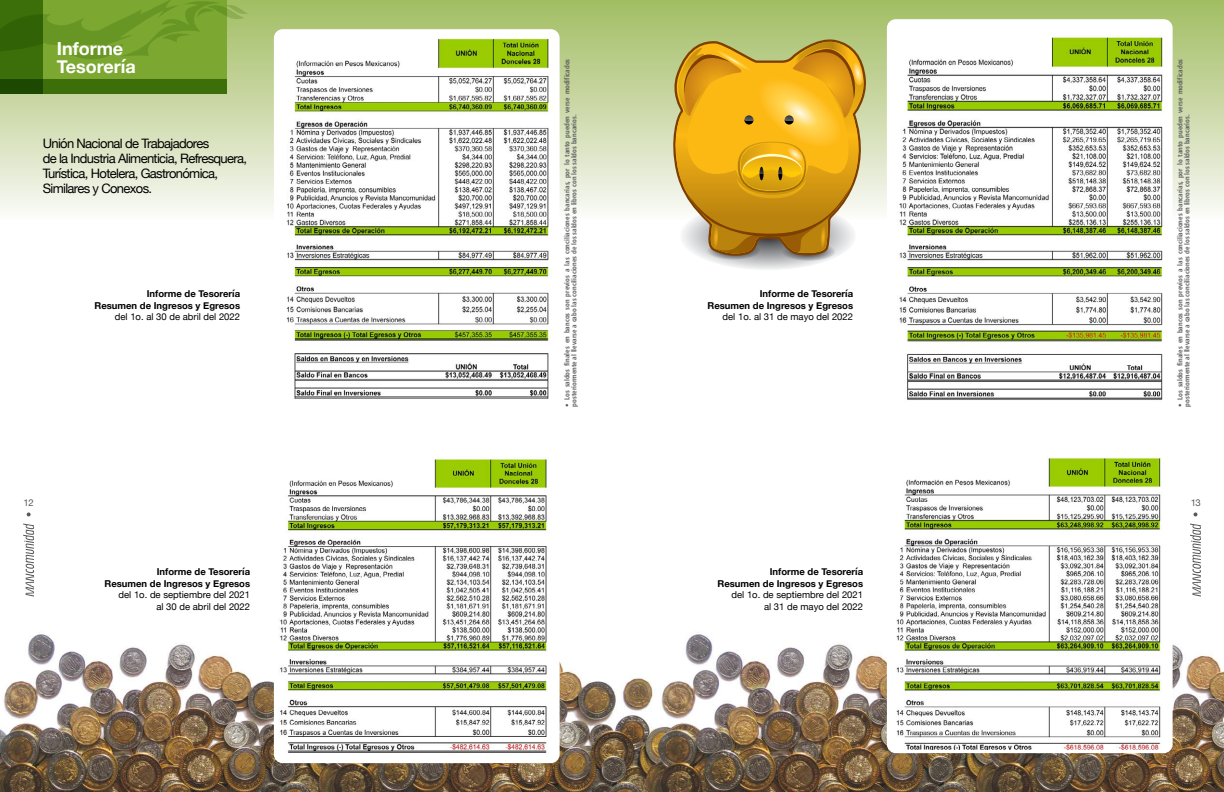
<style>
.page{position:relative;width:1224px;height:792px;background:#fff}
.page>*{position:absolute;margin:0;border:0;box-sizing:border-box;transform-origin:0 0}
.t1{font:700 18px/18px "Helvetica Neue";color:#fff}
.t2{font:13px/15px "Helvetica Neue";letter-spacing:-.05em;color:#000}
.t3{font:700 9.5px/11.4px "Helvetica Neue";color:#000;text-align:right}
.t4{font:9.5px/11.4px "Helvetica Neue";color:#000;text-align:right}
.t5{font:9.5px "Helvetica Neue";color:#58595b}
.t6{font:700 condensed 7px/7px "Frutiger";color:#58595b}
</style>
<div class="page">
<img style="left:0;top:634px;width:1224px;height:158px">
<div style="left:0;top:0;width:1224px;height:219px;background:linear-gradient(to bottom,#a1bc61,#faf9f6)"></div>
<svg style="left:668px;top:36px;width:205px;height:183px;background:#bacb8b"></svg>
<svg style="left:671px;top:42px;width:202px;height:228px;background:#dbaf46"></svg>
<div style="left:274px;top:29px;width:286px;height:734px;background:#fff;border-radius:9px"></div>
<img style="left:286px;top:38px;width:266px;height:361px">
<div style="left:0;top:0;width:227px;height:94px;background:#7ca831"></div>
<div style="left:0;top:79px;width:227px;height:15px;background:#3c6e09"></div>
<svg style="left:0;top:60px;width:43px;height:34px"></svg>
<svg style="left:0;top:0;width:248px;height:60px"></svg>
<img style="left:280px;top:457px;width:268px;height:296px">
<svg style="left:27px;top:513px;width:4px;height:3px"></svg>
<svg style="left:23px;top:524px;width:11px;height:73px"></svg>
<div style="left:887px;top:19px;width:286px;height:734px;background:#fff;border-radius:9px"></div>
<img style="left:899px;top:37px;width:267px;height:363px">
<img style="left:896px;top:457px;width:266px;height:292px">
<svg style="left:1190px;top:524px;width:11px;height:73px"></svg>
<h1 class="t1" style="left:57px;top:40px;width:80px">Informe<br>Tesorería</h1>
<h2 class="t2" style="left:43px;top:137px;width:206px">Unión Nacional de Trabajadores<br>de la Industria Alimenticia, Refresquera, Turística, Hotelera, Gastronómica, Similares y Conexos.</h2>
<h3 class="t3" style="left:95px;top:289px;width:147px">Informe de Tesorería<br>Resumen de Ingresos y Egresos</h3>
<h3 class="t4" style="left:115px;top:312px;width:127px">del 1o. al 30 de abril del 2022</h3>
<h3 class="t5" style="left:23px;top:496px;width:12px">12</h3>
<h3 class="t3" style="left:105px;top:566px;width:147px">Informe de Tesorería<br>Resumen de Ingresos y Egresos</h3>
<h3 class="t4" style="left:119px;top:590px;width:133px">del 1o. de septiembre del 2021 al 30 de abril del 2022</h3>
<p class="t6" style="left:563px;top:407px;width:350px;rotate:-90deg">• Los saldos finales en bancos son previos a las conciliaciones bancarias, por lo tanto pueden verse modificados posteriormente al llevarse a cabo las conciliaciones de los saldos en libros con los saldos bancarios.</p>
<p class="t6" style="left:1176px;top:407px;width:350px;rotate:-90deg">• Los saldos finales en bancos son previos a las conciliaciones bancarias, por lo tanto pueden verse modificados posteriormente al llevarse a cabo las conciliaciones de los saldos en libros con los saldos bancarios.</p>
<h3 class="t3" style="left:708px;top:289px;width:147px">Informe de Tesorería<br>Resumen de Ingresos y Egresos</h3>
<h3 class="t4" style="left:723px;top:312px;width:132px">del 1o. al 31 de mayo del 2022</h3>
<h3 class="t3" style="left:718px;top:566px;width:147px">Informe de Tesorería<br>Resumen de Ingresos y Egresos</h3>
<h3 class="t4" style="left:732px;top:590px;width:133px">del 1o. de septiembre del 2021 al 31 de mayo del 2022</h3>
<h3 class="t5" style="left:1190px;top:496px;width:12px">13</h3>
</div>
